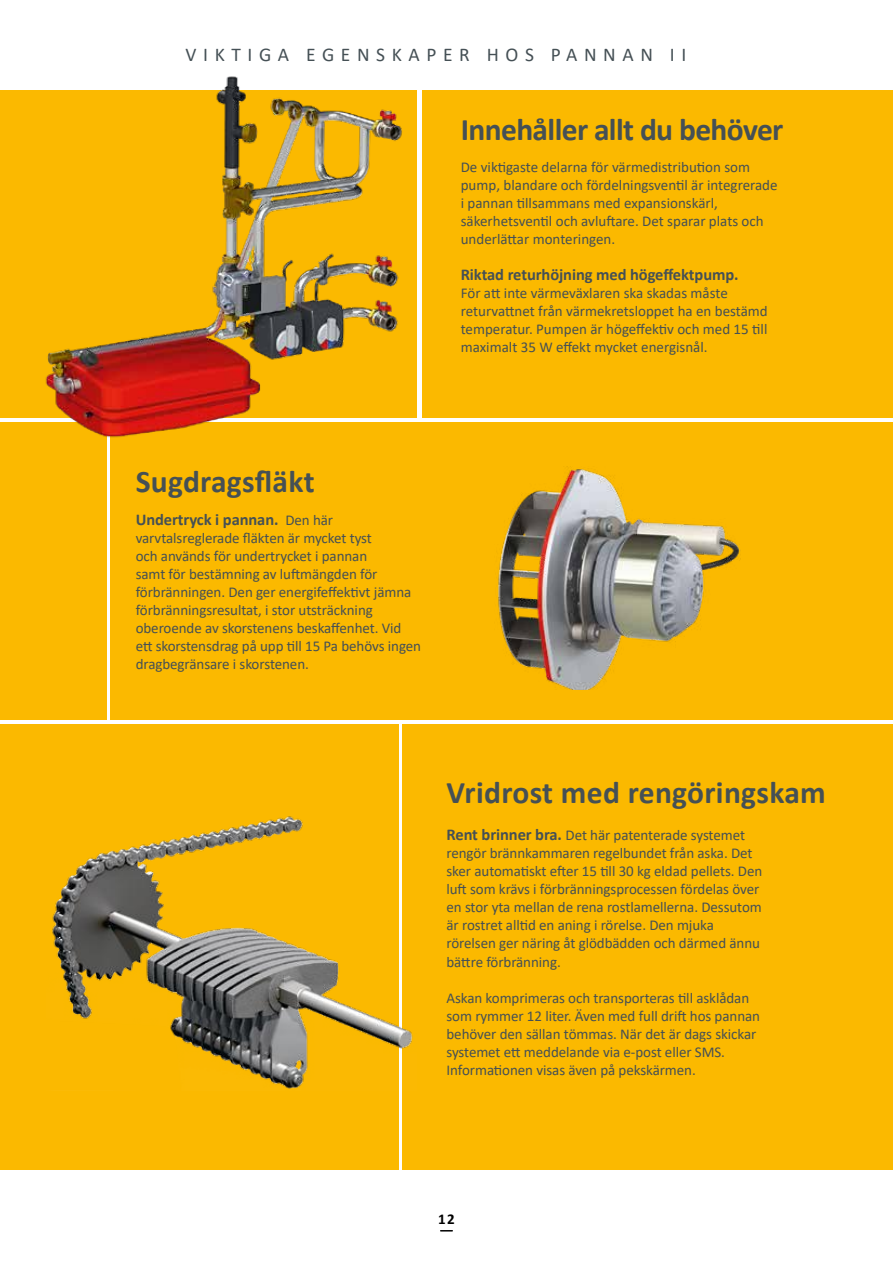
<style>
.page{position:relative;width:893px;height:1263px;background:#fff}
.page>*{position:absolute;margin:0;border:0;box-sizing:border-box;transform-origin:0 0}
.t1{font:700 31.5px "Calibri";color:#455055}
.t2{font:700 31.5px "Calibri";letter-spacing:-.02em;color:#455055}
.t3{font:19.5px "Calibri";letter-spacing:.34em;color:#455055}
.t4{font:700 16.5px "Calibri";letter-spacing:-.005em;color:#455055}
.t5{font:15px/18px "Calibri";letter-spacing:-.005em;color:#455055}
.t6{font:700 15px "Calibri";color:#000}
.s1{font-weight:400;font-size:15px}
.s2{font-weight:700;font-size:16.5px}
</style>
<div class="page">
<div style="left:0;top:422px;width:106px;height:298px;background:#fbb900"></div>
<div style="left:0;top:724px;width:398px;height:446px;background:#fbb900"></div>
<div style="left:111px;top:422px;width:782px;height:298px;background:#fbb900"></div>
<div style="left:403px;top:724px;width:490px;height:446px;background:#fbb900"></div>
<div style="left:0;top:90px;width:417px;height:327px;background:#fbb900"></div>
<img style="left:35px;top:76px;width:372px;height:370px">
<div style="left:422px;top:90px;width:471px;height:327px;background:#fbb900"></div>
<img style="left:498px;top:469px;width:242px;height:221px">
<img style="left:52px;top:810px;width:361px;height:280px">
<h2 class="t3" style="left:185px;top:41px;width:502px">VIKTIGA EGENSKAPER HOS PANNAN II</h2>
<h1 class="t2" style="left:461px;top:107px;width:324px">Innehåller allt du behöver</h1>
<p class="t5" style="left:461px;top:157px;width:318px">De viktigaste delarna för värmedistribution som pump, blandare och fördelningsventil är integrerade i pannan tillsammans med expansionskärl, säkerhetsventil och avluftare. Det sparar plats och underlättar monteringen.</p>
<p class="t4" style="left:461px;top:262px;width:279px">Riktad returhöjning med högeffektpump.</p>
<p class="t5" style="left:461px;top:283px;width:309px">För att inte värmeväxlaren ska skadas måste returvattnet från värmekretsloppet ha en bestämd temperatur. Pumpen är högeffektiv och med 15 till maximalt 35 W effekt mycket energisnål.</p>
<h1 class="t1" style="left:136px;top:459px;width:180px">Sugdragsfläkt</h1>
<p class="t4" style="left:136px;top:508px;width:199px">Undertryck i pannan. <span class="s1">Den här</span></p>
<p class="t5" style="left:136px;top:528px;width:287px">varvtalsreglerade fläkten är mycket tyst<br>och används för undertrycket i pannan<br>samt för bestämning av luftmängden för förbränningen. Den ger energifeffektivt jämna förbränningsresultat, i stor utsträckning oberoende av skorstenens beskaffenhet. Vid ett skorstensdrag på upp till 15 Pa behövs ingen dragbegränsare i skorstenen.</p>
<h1 class="t1" style="left:446px;top:770px;width:381px">Vridrost med rengöringskam</h1>
<p class="t5" style="left:446px;top:826px;width:317px"><span class="s2">Rent brinner bra.</span> Det här patenterade systemet rengör brännkammaren regelbundet från aska. Det sker automatiskt efter 15 till 30 kg eldad pellets. Den luft som krävs i förbränningsprocessen fördelas över en stor yta mellan de rena rostlamellerna. Dessutom är rostret alltid en aning i rörelse. Den mjuka rörelsen ger näring åt glödbädden och därmed ännu bättre förbränning.</p>
<p class="t5" style="left:446px;top:988px;width:315px">Askan komprimeras och transporteras till asklådan som rymmer 12 liter. Även med full drift hos pannan behöver den sällan tömmas. När det är dags skickar systemet ett meddelande via e-post eller SMS.<br>Informationen visas även på pekskärmen.</p>
<p class="t6" style="left:438px;top:1208px;width:18px">12</p>
</div>
